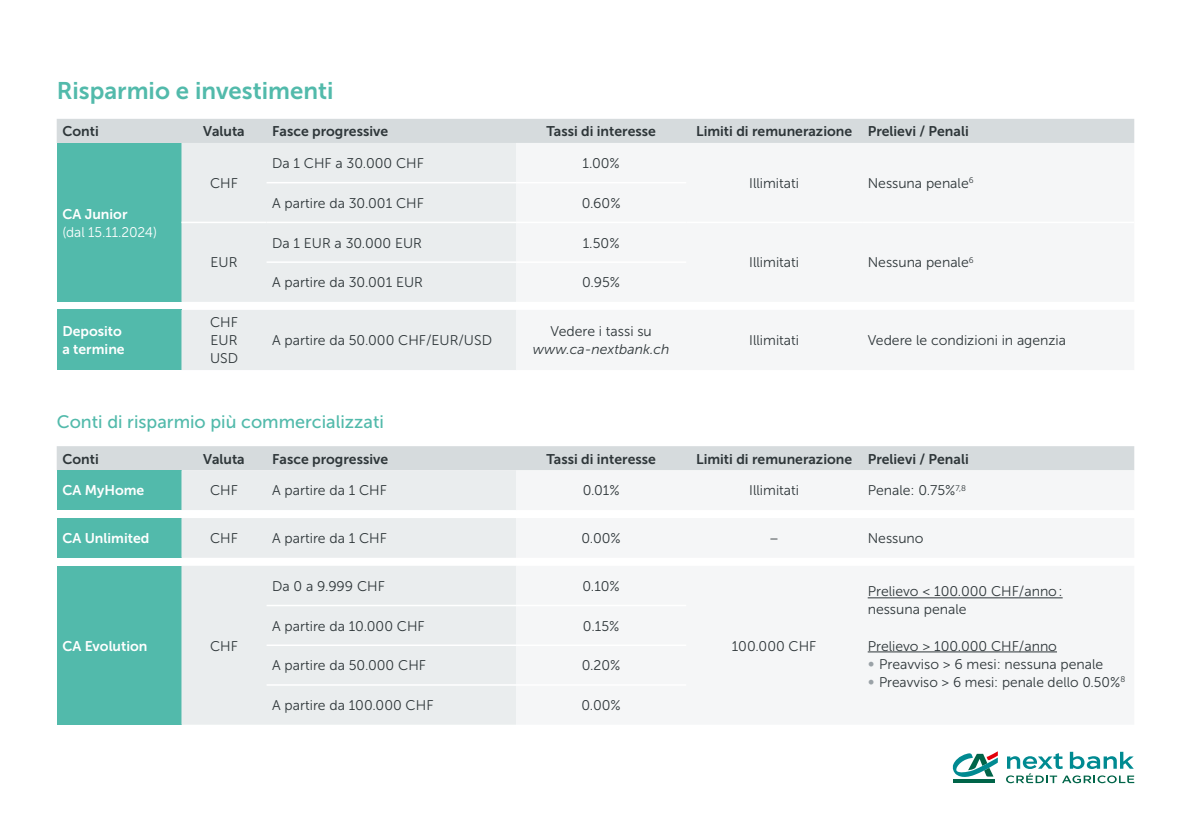
<style>
.page{position:relative;width:1191px;height:840px;background:#fff}
.page>*{position:absolute;margin:0;border:0;box-sizing:border-box;transform-origin:0 0}
.t1{font:24px "Museo Sans 700";color:#52baab}
.t2{font:18px "Museo Sans 500";color:#52baab}
.t3{font:14px/18px "Museo Sans 300";color:#2e3639}
.t4{font:14px "Museo Sans 700";color:#2e3639}
.t5{font:14px/18px "Museo Sans 700";color:#fff}
.t6{font:italic 14px "Museo Sans 300";color:#2e3639}
.t7{font:14px "Museo Sans 300";letter-spacing:-.005em;color:#fff}
.s1{color:#9aa2a7}
</style>
<div class="page">
<div style="left:57px;top:119px;width:1077px;height:24px;background:#d6dbdd"></div>
<div style="left:57px;top:143px;width:124px;height:159px;background:#52baab"></div>
<div style="left:181px;top:143px;width:335px;height:159px;background:#eaedee"></div>
<hr style="left:266px;top:182px;width:250px;height:1px;background:#fff">
<hr style="left:266px;top:221px;width:250px;height:2px;background:#fff">
<hr style="left:266px;top:261px;width:250px;height:2px;background:#fff">
<hr style="left:181px;top:221px;width:85px;height:2px;background:#fff">
<div style="left:57px;top:310px;width:124px;height:60px;background:#52baab"></div>
<div style="left:181px;top:310px;width:335px;height:60px;background:#eaedee"></div>
<hr style="left:953px;top:778px;width:41px;height:4px;background:#006549">
<svg style="left:952px;top:751px;width:45px;height:28px"></svg>
<svg style="left:1006px;top:751px;width:128px;height:31px"></svg>
<svg style="left:57px;top:446px;width:1077px;height:63px"></svg>
<div style="left:57px;top:517px;width:124px;height:40px;background:#52baab"></div>
<div style="left:181px;top:518px;width:335px;height:39px;background:#eaedee"></div>
<div style="left:57px;top:565px;width:124px;height:159px;background:#52baab"></div>
<div style="left:181px;top:566px;width:335px;height:158px;background:#eaedee"></div>
<hr style="left:266px;top:604px;width:250px;height:2px;background:#fff">
<hr style="left:266px;top:644px;width:250px;height:1px;background:#fff">
<hr style="left:266px;top:683px;width:250px;height:2px;background:#fff">
<hr style="left:867px;top:597px;width:195px;height:1px;background:#2e3639">
<hr style="left:867px;top:651px;width:190px;height:1px;background:#2e3639">
<h1 class="t1" style="left:57px;top:77px;width:278px">Risparmio e investimenti</h1>
<p class="t4" style="left:62px;top:123px;width:38px">Conti</p>
<p class="t4" style="left:203px;top:123px;width:43px">Valuta</p>
<p class="t4" style="left:272px;top:123px;width:117px">Fasce progressive</p>
<p class="t4" style="left:546px;top:123px;width:111px">Tassi di interesse</p>
<p class="t4" style="left:696px;top:123px;width:274px">Limiti di remunerazione Prelievi / Penali</p>
<p class="t5" style="left:62px;top:205px;width:67px">CA Junior</p>
<p class="t7" style="left:62px;top:224px;width:96px">(dal 15.11.2024)</p>
<p class="t3" style="left:210px;top:174px;width:29px">CHF</p>
<p class="t3" style="left:210px;top:253px;width:28px">EUR</p>
<p class="t5" style="left:62px;top:322px;width:64px">Deposito a termine</p>
<p class="t3" style="left:210px;top:313px;width:30px;text-align:justify">CHF EUR USD</p>
<p class="t3" style="left:272px;top:154px;width:153px">Da 1 CHF a 30.000 CHF</p>
<p class="t3" style="left:582px;top:154px;width:39px">1.00%</p>
<p class="t3" style="left:272px;top:194px;width:153px">A partire da 30.001 CHF</p>
<p class="t3" style="left:582px;top:194px;width:40px">0.60%</p>
<p class="t3" style="left:272px;top:234px;width:151px">Da 1 EUR a 30.000 EUR</p>
<p class="t3" style="left:583px;top:234px;width:38px">1.50%</p>
<p class="t3" style="left:272px;top:273px;width:152px">A partire da 30.001 EUR</p>
<p class="t3" style="left:582px;top:273px;width:40px">0.95%</p>
<p class="t3" style="left:272px;top:331px;width:221px">A partire da 50.000 CHF/EUR/USD</p>
<p class="t3" style="left:550px;top:322px;width:103px">Vedere i tassi su</p>
<p class="t6" style="left:533px;top:341px;width:138px">www.ca-nextbank.ch</p>
<p class="t3" style="left:749px;top:174px;width:51px">Illimitati</p>
<p class="t3" style="left:867px;top:174px;width:107px">Nessuna penale<sup>6</sup></p>
<p class="t3" style="left:749px;top:253px;width:51px">Illimitati</p>
<p class="t3" style="left:867px;top:253px;width:107px">Nessuna penale<sup>6</sup></p>
<p class="t3" style="left:749px;top:331px;width:51px">Illimitati</p>
<p class="t3" style="left:867px;top:331px;width:200px">Vedere le condizioni in agenzia</p>
<p class="t2" style="left:57px;top:412px;width:329px">Conti di risparmio più commercializzati</p>
<p class="t4" style="left:62px;top:450px;width:38px">Conti</p>
<p class="t4" style="left:203px;top:450px;width:43px">Valuta</p>
<p class="t4" style="left:272px;top:450px;width:117px">Fasce progressive</p>
<p class="t4" style="left:546px;top:450px;width:111px">Tassi di interesse</p>
<p class="t4" style="left:696px;top:450px;width:274px">Limiti di remunerazione Prelievi / Penali</p>
<p class="t5" style="left:62px;top:481px;width:83px">CA MyHome</p>
<p class="t3" style="left:210px;top:481px;width:29px">CHF</p>
<p class="t3" style="left:272px;top:481px;width:116px">A partire da 1 CHF</p>
<p class="t3" style="left:582px;top:481px;width:39px">0.01%</p>
<p class="t3" style="left:749px;top:481px;width:51px">Illimitati</p>
<p class="t3" style="left:867px;top:481px;width:100px">Penale: 0.75%<sup>7,8</sup></p>
<p class="t5" style="left:62px;top:529px;width:88px">CA Unlimited</p>
<p class="t3" style="left:210px;top:529px;width:29px">CHF</p>
<p class="t3" style="left:272px;top:529px;width:116px">A partire da 1 CHF</p>
<p class="t3" style="left:581px;top:529px;width:41px">0.00%</p>
<p class="t3" style="left:769px;top:529px;width:11px">–</p>
<p class="t3" style="left:867px;top:529px;width:57px">Nessuno</p>
<p class="t5" style="left:62px;top:636px;width:87px">CA Evolution</p>
<p class="t3" style="left:210px;top:636px;width:29px">CHF</p>
<p class="t3" style="left:272px;top:577px;width:114px">Da 0 a 9.999 CHF</p>
<p class="t3" style="left:582px;top:577px;width:39px">0.10%</p>
<p class="t3" style="left:272px;top:616px;width:154px">A partire da 10.000 CHF</p>
<p class="t3" style="left:583px;top:616px;width:38px">0.15%</p>
<p class="t3" style="left:272px;top:656px;width:155px">A partire da 50.000 CHF</p>
<p class="t3" style="left:582px;top:656px;width:40px">0.20%</p>
<p class="t3" style="left:272px;top:696px;width:163px">A partire da 100.000 CHF</p>
<p class="t3" style="left:581px;top:696px;width:41px">0.00%</p>
<p class="t3" style="left:732px;top:636px;width:86px">100.000 CHF</p>
<p class="t3" style="left:867px;top:582px;width:196px">Prelievo &lt; 100.000 CHF/anno: nessuna penale</p>
<p class="t3" style="left:867px;top:636px;width:259px">Prelievo &gt; 100.000 CHF/anno<br><span class="s1">∞</span> Preavviso &gt; 6 mesi: nessuna penale<br><span class="s1">∞</span> Preavviso &gt; 6 mesi: penale dello 0.50%<sup>8</sup></p>
</div>
